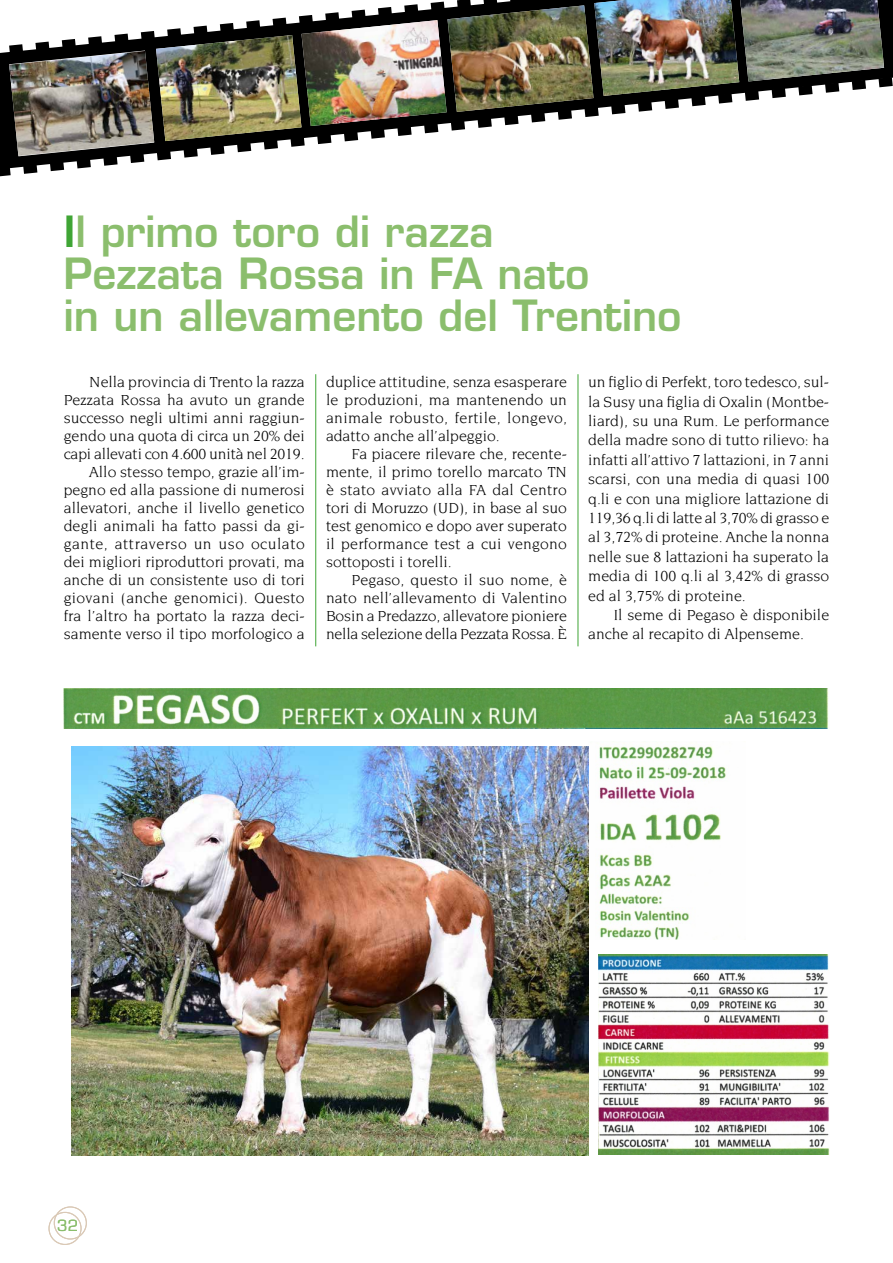
<style>
.page{position:relative;width:893px;height:1263px;background:#fff}
.page>*{position:absolute;margin:0;border:0;box-sizing:border-box;transform-origin:0 0}
.t1{font:600 42px/42px "Eurostile";color:#8bbe6d}
.t2{font:15.75px/18px "Novarese";color:#000;text-align:justify}
.t3{font:15px "Eurostile";color:#8bbe6d}
.s1{color:#3fa535}
</style>
<div class="page">
<div style="left:48px;top:1212px;width:34px;height:33px;border:1px solid #dac9b6;border-radius:50%"></div>
<div style="left:54px;top:1206px;width:33px;height:33px;border:1px solid #dac9b6;border-radius:50%"></div>
<hr style="left:315px;top:374px;width:1px;height:272px;background:#3fa535">
<hr style="left:578px;top:374px;width:1px;height:272px;background:#3fa535">
<img style="left:64px;top:688px;width:765px;height:41px">
<img style="left:598px;top:954px;width:231px;height:201px">
<img style="left:588px;top:746px;width:138px;height:194px">
<img style="left:71px;top:746px;width:517px;height:409px">
<svg style="left:0;top:72px;width:893px;height:105px"></svg>
<svg style="left:0;top:0;width:893px;height:65px"></svg>
<img style="left:9px;top:0;width:875px;height:156px">
<img style="left:9px;top:51px;width:145px;height:105px">
<h1 class="t1" style="left:64px;top:210px;width:619px"><span class="s1">I</span>l primo toro di razza<br>Pezzata Rossa in FA nato<br>in un allevamento del Trentino</h1>
<p class="t2" style="left:64px;top:373px;width:243px;text-align:right">Nella provincia di Trento la razza Pezzata Rossa ha avuto un grande successo negli ultimi anni raggiun&shy;gendo una quota di circa un 20% dei capi allevati con 4.600 unità nel 2019.<br>Allo stesso tempo, grazie all’im&shy;pegno ed alla passione di numerosi allevatori, anche il livello genetico degli animali ha fatto passi da gi&shy;gante, attraverso un uso oculato dei migliori riproduttori provati, ma anche di un consistente uso di tori giovani (anche genomici). Questo fra l’altro ha portato la razza deci&shy;samente verso il tipo morfologico a</p>
<p class="t2" style="left:326px;top:373px;width:243px">duplice attitudine, senza esasperare le produzioni, ma mantenendo un animale robusto, fertile, longevo, adatto anche all’alpeggio.</p>
<p class="t2" style="left:326px;top:445px;width:242px;text-indent:26px">Fa piacere rilevare che, recente&shy;mente, il primo torello marcato TN è stato avviato alla FA dal Centro tori di Moruzzo (UD), in base al suo test genomico e dopo aver superato il performance test a cui vengono sottoposti i torelli.</p>
<p class="t2" style="left:326px;top:571px;width:243px;text-indent:26px">Pegaso, questo il suo nome, è nato nell’allevamento di Valentino Bosin a Predazzo, allevatore pioniere nella selezione della Pezzata Rossa. È</p>
<p class="t2" style="left:588px;top:372px;width:243px;line-height:19.4px">un figlio di Perfekt, toro tedesco, sul&shy;la Susy una figlia di Oxalin (Montbe&shy;liard), su una Rum. Le performance della madre sono di tutto rilievo: ha infatti all’attivo 7 lattazioni, in 7 anni scarsi, con una media di quasi 100 q.li e con una migliore lattazione di 119,36 q.li di latte al 3,70% di grasso e al 3,72% di proteine. Anche la nonna nelle sue 8 lattazioni ha superato la media di 100 q.li al 3,42% di grasso ed al 3,75% di proteine.</p>
<p class="t2" style="left:588px;top:605px;width:242px;line-height:19.4px;text-indent:26px">Il seme di Pegaso è disponibile anche al recapito di Alpenseme.</p>
<p class="t3" style="left:57px;top:1217px;width:22px">32</p>
</div>
